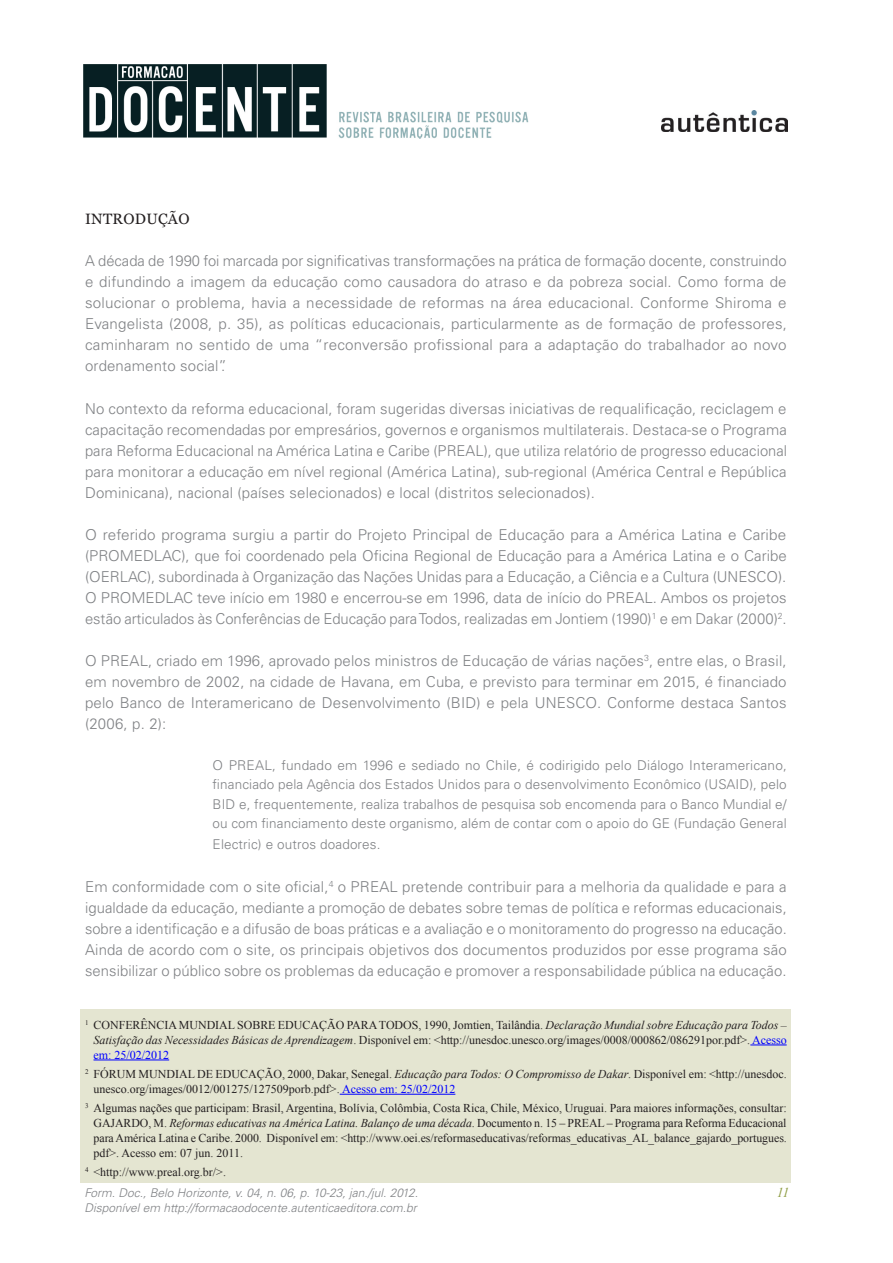
<style>
.page{position:relative;width:893px;height:1263px;background:#fff}
.page>*{position:absolute;margin:0;border:0;box-sizing:border-box;transform-origin:0 0}
.Texto_corrido{font:300 15px/21px "Univers LT Std";letter-spacing:.01em;color:#808285;text-align:justify}
.Titulo2{font:15px "Georgia";letter-spacing:.02em;color:#231f20}
.Recuado{font:300 13.5px/19.5px "Univers LT Std";letter-spacing:.01em;color:#808285;text-align:justify}
.t1{font:italic 13.5px "Times New Roman";color:#919f48}
.Nota_de_Rodape{font:12px/15px "Times New Roman";color:#231f20;text-align:justify}
.t2{font:italic 300 12px "Univers LT Std";color:#808285}
.s1{font-style:italic}
.s2{color:#00f}
</style>
<div class="page">
<img style="left:84px;top:65px;width:445px;height:73px">
<img style="left:661px;top:110px;width:127px;height:22px">
<div style="left:80px;top:1009px;width:711px;height:173px;background:#e4e5d1"></div>
<hr style="left:750px;top:1045px;width:37px;height:1px;background:#00f">
<hr style="left:94px;top:1060px;width:75px;height:1px;background:#00f">
<hr style="left:340px;top:1094px;width:115px;height:1px;background:#00f">
<p class="Titulo2" style="left:85px;top:210px;width:106px">INTRODUÇÃO</p>
<p class="Texto_corrido" style="left:85px;top:250px;width:704px">A década de 1990 foi marcada por significativas transformações na prática de formação docente, construindo e difundindo a imagem da educação como causadora do atraso e da pobreza social. Como forma de solucionar o problema, havia a necessidade de reformas na área educacional. Conforme Shiroma e Evangelista (2008, p. 35), as políticas educacionais, particularmente as de formação de professores, caminharam no sentido de uma “reconversão profissional para a adaptação do trabalhador ao novo ordenamento social”.</p>
<p class="Texto_corrido" style="left:85px;top:398px;width:704px">No contexto da reforma educacional, foram sugeridas diversas iniciativas de requalificação, reciclagem e capacitação recomendadas por empresários, governos e organismos multilaterais. Destaca-se o Programa para Reforma Educacional na América Latina e Caribe (PREAL), que utiliza relatório de progresso educacional para monitorar a educação em nível regional (América Latina), sub-regional (América Central e República Dominicana), nacional (países selecionados) e local (distritos selecionados).</p>
<p class="Texto_corrido" style="left:85px;top:524px;width:703px">O referido programa surgiu a partir do Projeto Principal de Educação para a América Latina e Caribe (PROMEDLAC), que foi coordenado pela Oficina Regional de Educação para a América Latina e o Caribe (OERLAC), subordinada à Organização das Nações Unidas para a Educação, a Ciência e a Cultura (UNESCO).<br>O PROMEDLAC teve início em 1980 e encerrou-se em 1996, data de início do PREAL. Ambos os projetos estão articulados às Conferências de Educação para Todos, realizadas em Jontiem (1990)<sup>1</sup> e em Dakar (2000)<sup>2</sup>.</p>
<p class="Texto_corrido" style="left:85px;top:650px;width:703px">O PREAL, criado em 1996, aprovado pelos ministros de Educação de várias nações<sup>3</sup>, entre elas, o Brasil, em novembro de 2002, na cidade de Havana, em Cuba, e previsto para terminar em 2015, é financiado pelo Banco de Interamericano de Desenvolvimento (BID) e pela UNESCO. Conforme destaca Santos (2006, p. 2):</p>
<p class="Recuado" style="left:213px;top:755px;width:576px">O PREAL, fundado em 1996 e sediado no Chile, é codirigido pelo Diálogo Interamericano, financiado pela Agência dos Estados Unidos para o desenvolvimento Econômico (USAID), pelo BID e, frequentemente, realiza trabalhos de pesquisa sob encomenda para o Banco Mundial e/ ou com financiamento deste organismo, além de contar com o apoio do GE (Fundação General</p>
<p class="Recuado" style="left:213px;top:835px;width:169px">Electric) e outros doadores.</p>
<p class="Texto_corrido" style="left:85px;top:876px;width:703px">Em conformidade com o site oficial,<sup>4</sup> o PREAL pretende contribuir para a melhoria da qualidade e para a igualdade da educação, mediante a promoção de debates sobre temas de política e reformas educacionais, sobre a identificação e a difusão de boas práticas e a avaliação e o monitoramento do progresso na educação.<br>Ainda de acordo com o site, os principais objetivos dos documentos produzidos por esse programa são sensibilizar o público sobre os problemas da educação e promover a responsabilidade pública na educação.</p>
<p class="Nota_de_Rodape" style="left:94px;top:1017px;width:695px;text-indent:-8px"><sup>1</sup> CONFERÊNCIA MUNDIAL SOBRE EDUCAÇÃO PARA TODOS, 1990, Jomtien, Tailândia. <span class="s1">Declaração Mundial sobre Educação para Todos – Satisfação das Necessidades Básicas de Aprendizagem</span>. Disponível em: &lt;http://unesdoc.unesco.org/images/0008/000862/086291por.pdf&gt;. <span class="s2">Acesso em: 25/02/2012</span></p>
<p class="Nota_de_Rodape" style="left:94px;top:1066px;width:695px;text-indent:-8px"><sup>2</sup> FÓRUM MUNDIAL DE EDUCAÇÃO, 2000, Dakar, Senegal. <span class="s1">Educação para Todos: O Compromisso de Dakar</span>. Disponível em: &lt;http://unesdoc. unesco.org/images/0012/001275/127509porb.pdf&gt;. <span class="s2">Acesso em: 25/02/2012</span></p>
<p class="Nota_de_Rodape" style="left:94px;top:1100px;width:695px;text-indent:-8px"><sup>3</sup> Algumas nações que participam: Brasil, Argentina, Bolívia, Colômbia, Costa Rica, Chile, México, Uruguai. Para maiores informações, consultar:<br>GAJARDO, M. <span class="s1">Reformas educativas na América Latina. Balanço de uma década</span>. Documento n. 15 – PREAL – Programa para Reforma Educacional para América Latina e Caribe. 2000. Disponível em: &lt;http://www.oei.es/reformaseducativas/reformas_educativas_AL_balance_gajardo_portugues. pdf&gt;. Acesso em: 07 jun. 2011.</p>
<p class="Nota_de_Rodape" style="left:85px;top:1165px;width:142px"><sup>4</sup> &lt;http://www.preal.org.br/&gt;.</p>
<p class="t2" style="left:84px;top:1186px;width:335px">Form. Doc., Belo Horizonte, v. 04, n. 06, p. 10-23, jan./jul. 2012.</p>
<p class="t1" style="left:777px;top:1183px;width:14px">11</p>
<p class="t2" style="left:84px;top:1200px;width:334px">Disponível em http://formacaodocente.autenticaeditora.com.br</p>
</div>
